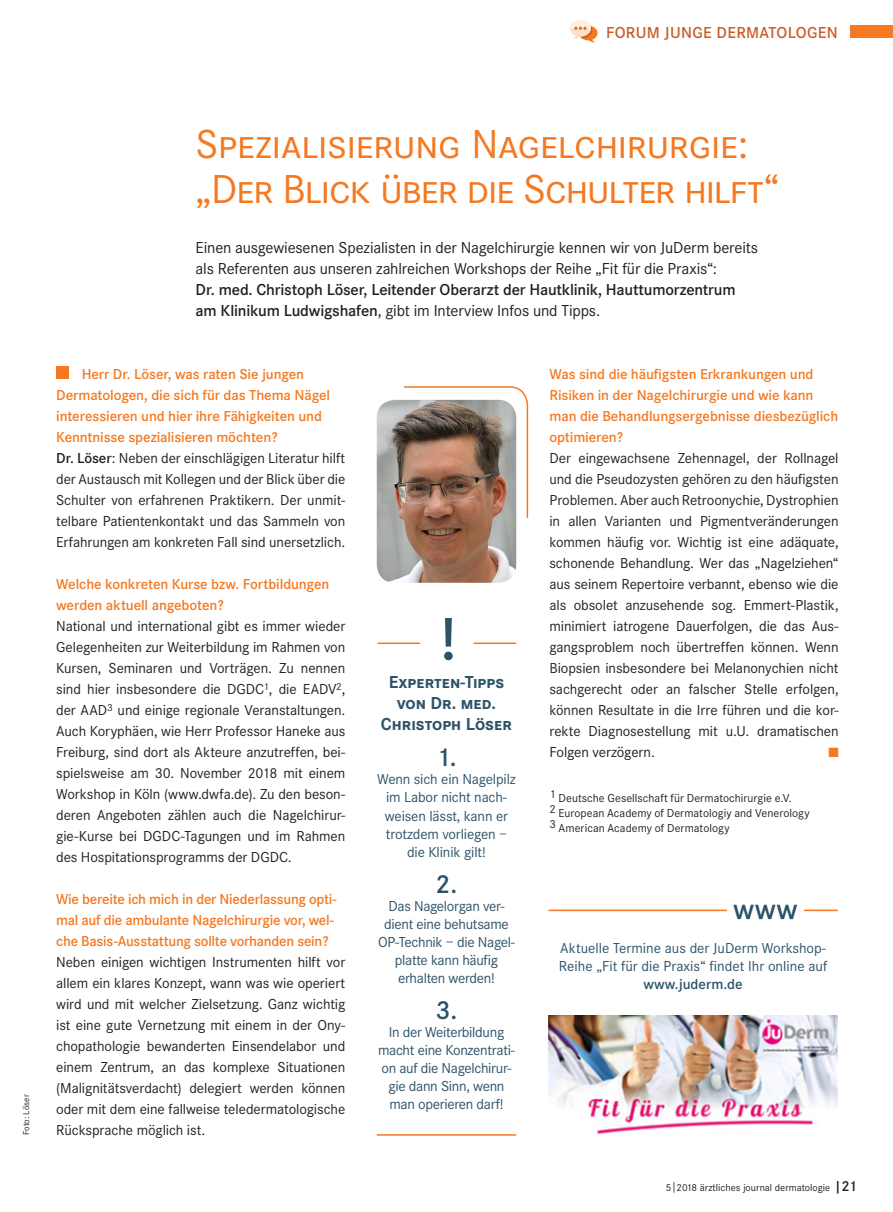
<style>
.page{position:relative;width:893px;height:1212px;background:#fff}
.page>*{position:absolute;margin:0;border:0;box-sizing:border-box;transform-origin:0 0}
.Fliesstext{font:600 63.9px "Corporate S";color:#2c5369}
.Headline{font:42px "Corporate SSC";letter-spacing:-.02em;color:#f47921}
.Fliesstext-2{font:600 30px "Corporate S";color:#2c5369}
.Erster_Absatz{font:600 27px "Corporate S";color:#2c5369}
.Erster_Absatz-2{font:700 18px/21px "Corporate SSC";color:#2c5369;text-align:center}
.Subline{font:16.5px/21px "Corporate S";letter-spacing:-.01em;color:#231f20}
.Subline-2{font:600 16.5px/21px "Corporate S";letter-spacing:-.01em;color:#231f20}
.t1{font:600 16.5px "Corporate S";letter-spacing:.02em;color:#cb5d27}
.Fließtext{font:15px/21px "Corporate S";letter-spacing:-.005em;color:#231f20;text-align:justify}
.Fließtext-2{font:600 15px/21px "Corporate S";letter-spacing:-.01em;color:#f47921}
.Erster_Absatz-3{font:15px/18px "Corporate S";letter-spacing:-.02em;color:#2c5369;text-align:center}
.Erster_Absatz-4{font:15px/18px "Corporate S";color:#2c5369;text-align:center}
.Fließtext-3{font:13.5px "Zapf Dingbats ITC";color:#f47921}
.Fließtext-4{font:12px "Corporate S";letter-spacing:.005em;color:#231f20}
.Pagina{font:10.5px "Corporate S";color:#231f20}
.t2{font:9px "Corporate S";color:#231f20}
.s1{font-weight:400}
.s2{font-weight:600}
.s3{font-weight:600;font-size:15px}
</style>
<div class="page">
<div style="left:850px;top:25px;width:43px;height:13px;background:#f47921"></div>
<svg style="left:570px;top:20px;width:27px;height:23px"></svg>
<img style="left:377px;top:400px;width:139px;height:183px">
<img style="left:549px;top:1015px;width:289px;height:120px">
<div style="left:56px;top:366px;width:13px;height:13px;background:#f47921"></div>
<hr style="left:549px;top:909px;width:289px;height:2px;background:#f47921">
<div style="left:727px;top:897px;width:77px;height:26px;background:#fff"></div>
<hr style="left:378px;top:642px;width:42px;height:2px;background:#f47921">
<hr style="left:474px;top:642px;width:42px;height:2px;background:#f47921">
<hr style="left:377px;top:1134px;width:139px;height:2px;background:#f47921">
<p class="t1" style="left:606px;top:23px;width:233px">FORUM JUNGE DERMATOLOGEN</p>
<p class="t2" style="left:21px;top:1135px;width:42px;rotate:-90deg">Foto: Löser</p>
<p class="Headline" style="left:196px;top:121px;width:554px">Spezialisierung Nagelchirurgie:</p>
<p class="Headline" style="left:196px;top:166px;width:585px">„Der Blick über die Schulter hilft“</p>
<p class="Subline" style="left:196px;top:237px;width:564px">Einen ausgewiesenen Spezialisten in der Nagelchirurgie kennen wir von JuDerm bereits als Referenten aus unseren zahlreichen Workshops der Reihe „Fit für die Praxis“:</p>
<p class="Subline-2" style="left:196px;top:279px;width:541px">Dr. med. Christoph Löser, Leitender Oberarzt der Hautklinik, Hauttumorzentrum am Klinikum Ludwigshafen<span class="s1">, gibt im Interview Infos und Tipps.</span></p>
<p class="Fließtext-2" style="left:56px;top:363px;width:276px;text-indent:26px">Herr Dr. Löser, was raten Sie jungen Dermatologen, die sich für das Thema Nägel interessieren und hier ihre Fähigkeiten und Kenntnisse spezialisieren möchten?</p>
<p class="Fließtext" style="left:56px;top:448px;width:291px"><span class="s2">Dr. Löser</span>: Neben der einschlägigen Literatur hilft der Austausch mit Kollegen und der Blick über die Schulter von erfahrenen Praktikern. Der unmit&shy;telbare Patientenkontakt und das Sammeln von Erfahrungen am konkreten Fall sind unersetzlich.</p>
<p class="Fließtext-2" style="left:56px;top:573px;width:275px">Welche konkreten Kurse bzw. Fortbildungen werden aktuell angeboten?</p>
<p class="Fließtext" style="left:56px;top:616px;width:291px">National und international gibt es immer wieder Gelegenheiten zur Weiterbildung im Rahmen von Kursen, Seminaren und Vorträgen. Zu nennen sind hier insbesondere die DGDC<sup>1</sup>, die EADV<sup>2</sup>, der AAD<sup>3</sup> und einige regionale Veranstaltungen.<br>Auch Koryphäen, wie Herr Professor Haneke aus Freiburg, sind dort als Akteure anzutreffen, bei&shy;spielsweise am 30. November 2018 mit einem Workshop in Köln (www.dwfa.de). Zu den beson&shy;deren Angeboten zählen auch die Nagelchirur&shy;gie-Kurse bei DGDC-Tagungen und im Rahmen des Hospitationsprogramms der DGDC.</p>
<p class="Fließtext-2" style="left:56px;top:888px;width:282px">Wie bereite ich mich in der Niederlassung opti&shy;mal auf die ambulante Nagelchirurgie vor, wel&shy;che Basis-Ausstattung sollte vorhanden sein?</p>
<p class="Fließtext" style="left:56px;top:952px;width:291px">Neben einigen wichtigen Instrumenten hilft vor allem ein klares Konzept, wann was wie operiert wird und mit welcher Zielsetzung. Ganz wichtig ist eine gute Vernetzung mit einem in der Ony&shy;chopathologie bewanderten Einsendelabor und einem Zentrum, an das komplexe Situationen (Malignitätsverdacht) delegiert werden können oder mit dem eine fallweise teledermatologische Rücksprache möglich ist.</p>
<p class="Fliesstext" style="left:440px;top:602px;width:17px">!</p>
<p class="Erster_Absatz-2" style="left:381px;top:672px;width:133px">Experten-Tipps von Dr. med.<br>Christoph Löser</p>
<p class="Erster_Absatz" style="left:436px;top:742px;width:22px">1.</p>
<p class="Erster_Absatz-3" style="left:377px;top:771px;width:140px">Wenn sich ein Nagelpilz im Labor nicht nach&shy;weisen lässt, kann er trotzdem vorliegen – die Klinik gilt!</p>
<p class="Erster_Absatz" style="left:436px;top:868px;width:23px">2.</p>
<p class="Erster_Absatz-3" style="left:378px;top:897px;width:138px">Das Nagelorgan ver&shy;dient eine behutsame<br>OP-Technik – die Nagel&shy;platte kann häufig</p>
<p class="Erster_Absatz-3" style="left:398px;top:969px;width:98px">erhalten werden!</p>
<p class="Erster_Absatz" style="left:436px;top:994px;width:23px">3.</p>
<p class="Erster_Absatz-3" style="left:378px;top:1023px;width:138px">In der Weiterbildung macht eine Konzentrati&shy;on auf die Nagelchirur&shy;gie dann Sinn, wenn man operieren darf!</p>
<p class="Fließtext-2" style="left:549px;top:363px;width:290px">Was sind die häufigsten Erkrankungen und Risiken in der Nagelchirurgie und wie kann man die Behandlungsergebnisse diesbezüglich optimieren?</p>
<p class="Fließtext" style="left:549px;top:448px;width:291px">Der eingewachsene Zehennagel, der Rollnagel und die Pseudozysten gehören zu den häufigsten Problemen. Aber auch Retroonychie, Dystrophien in allen Varianten und Pigmentveränderungen kommen häufig vor. Wichtig ist eine adäquate, schonende Behandlung. Wer das „Nagelziehen“ aus seinem Repertoire verbannt, ebenso wie die als obsolet anzusehende sog. Emmert-Plastik, minimiert iatrogene Dauerfolgen, die das Aus&shy;gangsproblem noch übertreffen können. Wenn Biopsien insbesondere bei Melanonychien nicht sachgerecht oder an falscher Stelle erfolgen, können Resultate in die Irre führen und die kor&shy;rekte Diagnosestellung mit u.U. dramatischen Folgen verzögern.</p>
<p class="Fließtext-3" style="left:828px;top:746px;width:12px">■</p>
<p class="Fließtext-4" style="left:549px;top:791px;width:244px">1 Deutsche Gesellschaft für Dermatochirurgie e.V.</p>
<p class="Fließtext-4" style="left:549px;top:806px;width:262px">2 European Academy of Dermatologiy and Venerology</p>
<p class="Fließtext-4" style="left:549px;top:821px;width:182px">3 American Academy of Dermatology</p>
<p class="Fliesstext-2" style="left:733px;top:892px;width:66px">www</p>
<p class="Erster_Absatz-4" style="left:560px;top:939px;width:267px">Aktuelle Termine aus der JuDerm Workshop-</p>
<p class="Erster_Absatz-4" style="left:559px;top:957px;width:270px">Reihe „Fit für die Praxis“ findet Ihr online auf <span class="s2">www.juderm.de</span></p>
<p class="Pagina" style="left:666px;top:1182px;width:192px">5|2018 ärztliches journal dermatologie <span class="s3">|21</span></p>
</div>
